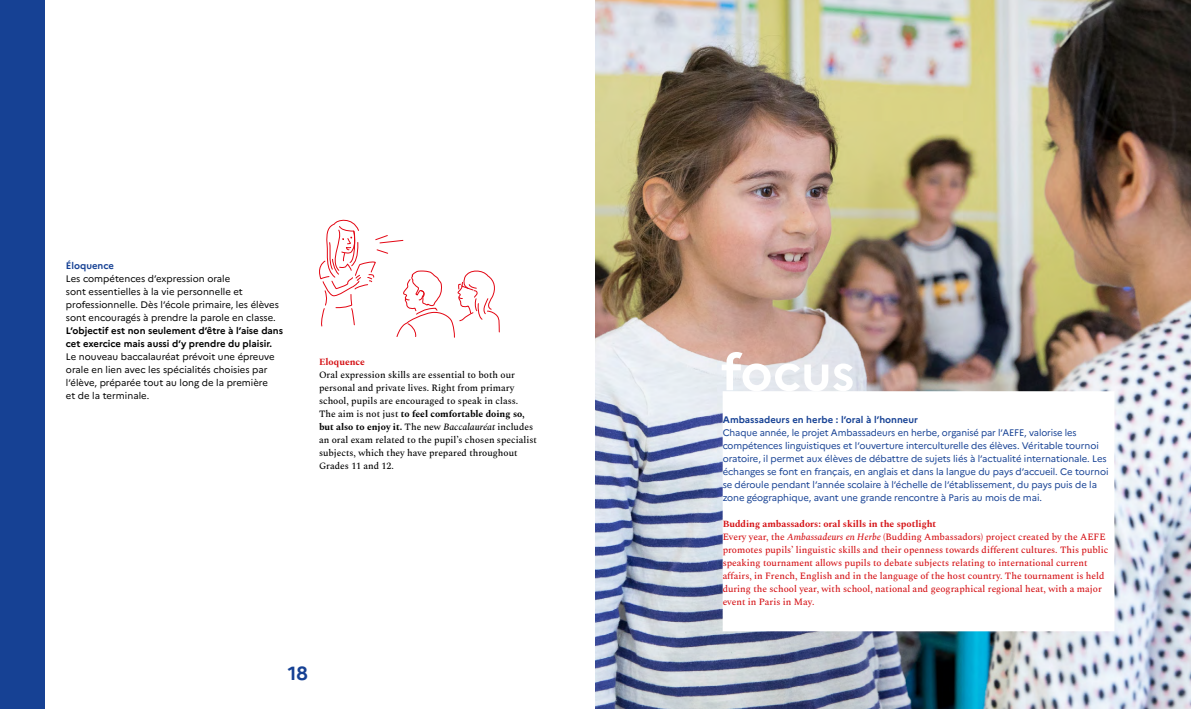
<style>
.page{position:relative;width:1191px;height:709px;background:#fff}
.page>*{position:absolute;margin:0;border:0;box-sizing:border-box;transform-origin:0 0}
.t1{font:700 51px "Marianne";color:#fff}
.t2{font:700 19px "Marianne";color:#164194}
.t3{font:500 9.5px/13px "Spectral";color:#d51317}
.t4{font:9.5px/13px "Marianne";letter-spacing:-.01em;color:#164194}
.t5{font:500 9.5px/13px "Spectral";color:#000}
.t6{font:9.5px/13px "Marianne";color:#000}
.t7{font:700 9.5px/13px "Marianne";color:#000}
.t8{font:700 9.5px "Marianne";color:#164194}
.t9{font:700 9.5px "Spectral";color:#d51317}
.s1{font-weight:700}
.s2{font-style:italic}
</style>
<div class="page">
<img style="left:595px;top:0;width:596px;height:709px">
<div style="left:722px;top:391px;width:392px;height:240px;background:#fff"></div>
<div style="left:0;top:0;width:45px;height:709px;background:#164194"></div>
<svg style="left:319px;top:220px;width:181px;height:118px"></svg>
<p class="t8" style="left:66px;top:260px;width:50px">Éloquence</p>
<p class="t6" style="left:66px;top:272px;width:214px">Les compétences d’expression orale<br>sont essentielles à la vie personnelle et professionnelle. Dès l’école primaire, les élèves sont encouragés à prendre la parole en classe.</p>
<p class="t7" style="left:66px;top:324px;width:219px">L’objectif est non seulement d’être à l’aise dans cet exercice mais aussi d’y prendre du plaisir.</p>
<p class="t6" style="left:66px;top:350px;width:210px">Le nouveau baccalauréat prévoit une épreuve orale en lien avec les spécialités choisies par l’élève, préparée tout au long de la première et de la terminale.</p>
<p class="t9" style="left:319px;top:355px;width:47px">Eloquence</p>
<p class="t5" style="left:319px;top:368px;width:219px">Oral expression skills are essential to both our personal and private lives. Right from primary school, pupils are encouraged to speak in class.<br>The aim is not just <span class="s1">to feel comfortable doing so, but also to enjoy it.</span> The new <span class="s2">Baccalauréat</span> includes an oral exam related to the pupil’s chosen specialist subjects, which they have prepared throughout Grades 11 and 12.</p>
<h2 class="t2" style="left:288px;top:661px;width:22px">18</h2>
<h1 class="t1" style="left:721px;top:341px;width:135px">focus</h1>
<p class="t8" style="left:722px;top:414px;width:197px">Ambassadeurs en herbe : l’oral à l’honneur</p>
<p class="t4" style="left:722px;top:426px;width:387px">Chaque année, le projet Ambassadeurs en herbe, organisé par l’AEFE, valorise les compétences linguistiques et l’ouverture interculturelle des élèves. Véritable tournoi oratoire, il permet aux élèves de débattre de sujets liés à l’actualité internationale. Les échanges se font en français, en anglais et dans la langue du pays d’accueil. Ce tournoi se déroule pendant l’année scolaire à l’échelle de l’établissement, du pays puis de la zone géographique, avant une grande rencontre à Paris au mois de mai.</p>
<p class="t3" style="left:722px;top:516px;width:387px"><span class="s1">Budding ambassadors: oral skills in the spotlight<br></span>Every year, the <span class="s2">Ambassadeurs en Herbe</span> (Budding Ambassadors) project created by the AEFE promotes pupils’ linguistic skills and their openness towards different cultures. This public speaking tournament allows pupils to debate subjects relating to international current affairs, in French, English and in the language of the host country. The tournament is held during the school year, with school, national and geographical regional heat, with a major event in Paris in May.</p>
</div>
